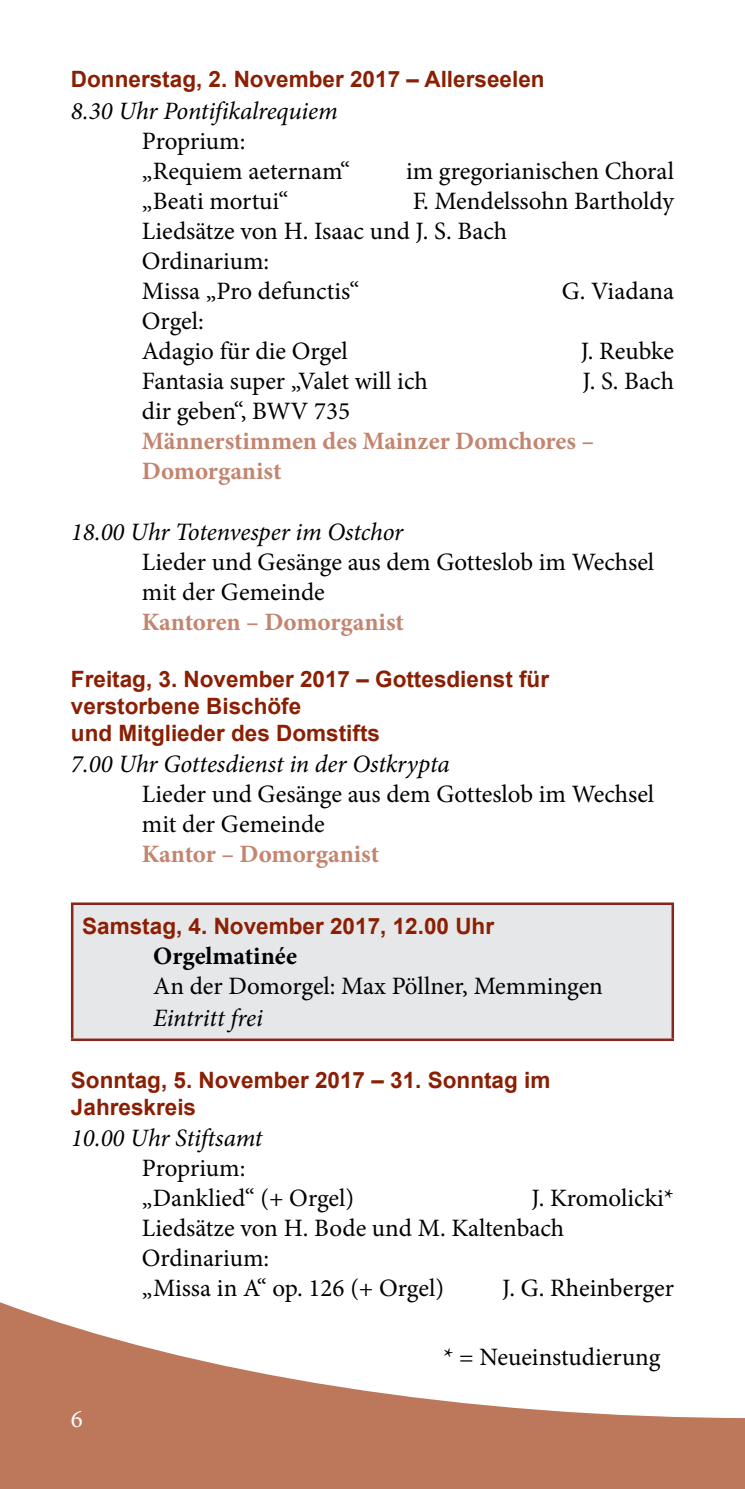
<style>
.page{position:relative;width:745px;height:1489px;background:#fff}
.page>*{position:absolute;margin:0;border:0;box-sizing:border-box;transform-origin:0 0}
.t1{font:25px/30px "Minion Pro";color:#000}
.t2{font:italic 25px "Minion Pro";letter-spacing:-.01em;color:#000}
.t3{font:700 25px/30px "Minion Pro";letter-spacing:-.005em;color:#c38570}
.t4{font:700 25px "Minion Pro";color:#000}
.t5{font:25px "Minion Pro";color:#fff}
.t6{font:700 22.5px/27px "Arial";color:#8a1f03}
</style>
<div class="page">
<div style="left:0;top:1240px;width:744px;height:248px;background:#bd775b"></div>
<svg style="left:0;top:902px;width:744px;height:515px"></svg>
<div style="left:72px;top:903px;width:600px;height:136px;background:#e6e7e8"></div>
<hr style="left:71px;top:904px;width:2px;height:134px;background:#87261a">
<hr style="left:71px;top:902px;width:602px;height:2px;background:#87261a">
<hr style="left:671px;top:904px;width:2px;height:134px;background:#87261a">
<hr style="left:71px;top:1038px;width:602px;height:2px;background:#87261a">
<p class="t6" style="left:71px;top:67px;width:475px">Donnerstag, 2. November 2017 – Allerseelen</p>
<p class="t2" style="left:71px;top:93px;width:268px">8.30 Uhr Pontifikalrequiem</p>
<p class="t1" style="left:142px;top:126px;width:209px">Proprium: „Requiem aeternam“</p>
<p class="t1" style="left:406px;top:156px;width:269px">im gregorianischen Choral</p>
<p class="t1" style="left:142px;top:186px;width:148px">„Beati mortui“</p>
<p class="t1" style="left:142px;top:186px;width:533px;text-indent:271px">F. Mendelssohn Bartholdy<br>Liedsätze von H. Isaac und J. S. Bach<br>Ordinarium:<br>Missa „Pro defunctis“</p>
<p class="t1" style="left:561px;top:276px;width:113px">G. Viadana</p>
<p class="t1" style="left:142px;top:306px;width:207px">Orgel:<br>Adagio für die Orgel</p>
<p class="t1" style="left:580px;top:336px;width:95px">J. Reubke</p>
<p class="t1" style="left:142px;top:366px;width:287px">Fantasia super „Valet will ich</p>
<p class="t1" style="left:582px;top:366px;width:93px">J. S. Bach</p>
<p class="t1" style="left:142px;top:396px;width:209px">dir geben“, BWV 735</p>
<p class="t3" style="left:142px;top:425px;width:453px">Männerstimmen des Mainzer Domchores –<br>Domorganist</p>
<p class="t2" style="left:71px;top:515px;width:334px">18.00 Uhr Totenvesper im Ostchor</p>
<p class="t1" style="left:142px;top:547px;width:513px">Lieder und Gesänge aus dem Gotteslob im Wechsel mit der Gemeinde</p>
<p class="t3" style="left:142px;top:606px;width:263px">Kantoren – Domorganist</p>
<p class="t6" style="left:71px;top:666px;width:479px">Freitag, 3. November 2017 – Gottesdienst für verstorbene Bischöfe<br>und Mitglieder des Domstifts</p>
<p class="t2" style="left:71px;top:747px;width:380px">7.00 Uhr Gottesdienst in der Ostkrypta</p>
<p class="t1" style="left:142px;top:779px;width:513px">Lieder und Gesänge aus dem Gotteslob im Wechsel mit der Gemeinde</p>
<p class="t3" style="left:142px;top:839px;width:238px">Kantor – Domorganist</p>
<p class="t6" style="left:82px;top:913px;width:413px">Samstag, 4. November 2017, 12.00 Uhr</p>
<p class="t4" style="left:153px;top:938px;width:145px">Orgelmatinée</p>
<p class="t1" style="left:153px;top:971px;width:451px">An der Domorgel: Max Pöllner, Memmingen</p>
<p class="t2" style="left:153px;top:1000px;width:111px">Eintritt frei</p>
<p class="t6" style="left:71px;top:1067px;width:480px">Sonntag, 5. November 2017 – 31. Sonntag im<br>Jahreskreis</p>
<p class="t2" style="left:71px;top:1121px;width:193px">10.00 Uhr Stiftsamt</p>
<p class="t1" style="left:142px;top:1153px;width:213px">Proprium: „Danklied“ (+ Orgel)</p>
<p class="t1" style="left:142px;top:1183px;width:533px;text-indent:389px">J. Kromolicki*<br>Liedsätze von H. Bode und M. Kaltenbach<br>Ordinarium:<br>„Missa in A“ op. 126 (+ Orgel)</p>
<p class="t1" style="left:502px;top:1273px;width:173px">J. G. Rheinberger</p>
<p class="t5" style="left:71px;top:1402px;width:13px">6</p>
<p class="t1" style="left:443px;top:1342px;width:218px">* = Neueinstudierung</p>
</div>
